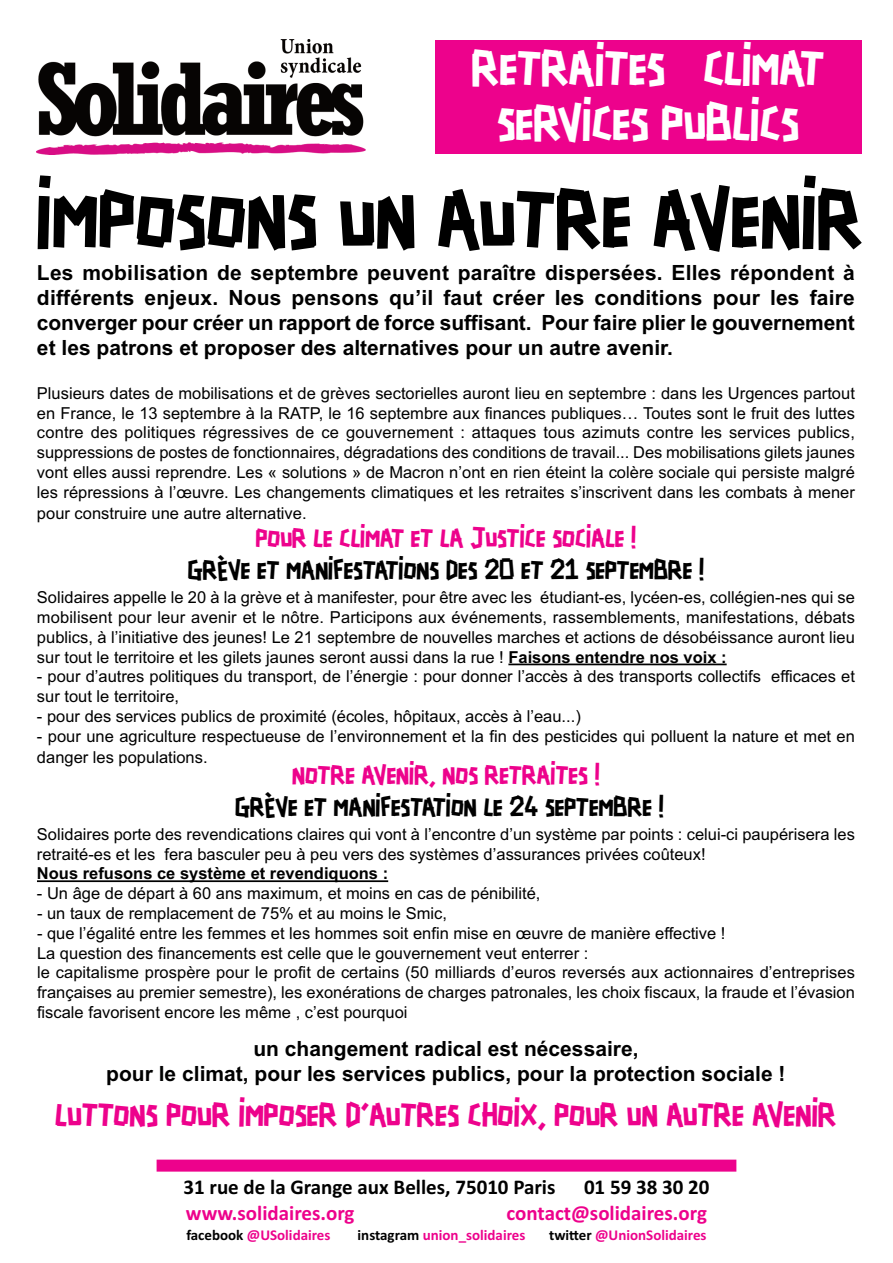
<style>
.page{position:relative;width:893px;height:1263px;background:#fff}
.page>*{position:absolute;margin:0;border:0;box-sizing:border-box;transform-origin:0 0}
.t1{font:75px "Scotchlidaires";color:#000}
.t2{font:45px/54.3px "Scotchlidaires";color:#fff;text-align:center}
.t3{font:30px "Scotchlidaires";color:#ed028c}
.t4{font:24px "Scotchlidaires";color:#000}
.t5{font:24px "Scotchlidaires";color:#ed028c}
.t6{font:700 21px/25.2px "Arial";color:#000;text-align:justify}
.t7{font:700 21px "Calibri";color:#000}
.t8{font:700 21px "Calibri";color:#ed028c}
.t9{font:16.5px/19.8px "Arial";color:#000}
.t10{font:700 16.5px "Arial";color:#000}
.t11{font:700 15px "Calibri";color:#ed028c}
.s1{font-weight:700}
.s2{color:#000}
</style>
<div class="page">
<img style="left:37px;top:40px;width:328px;height:115px">
<div style="left:435px;top:40px;width:426px;height:114px;background:#ed028c"></div>
<div style="left:157px;top:1159px;width:579px;height:12px;background:#ed028c"></div>
<hr style="left:508px;top:663px;width:219px;height:2px;background:#000">
<hr style="left:37px;top:880px;width:351px;height:2px;background:#000">
<h2 class="t2" style="left:472px;top:45px;width:354px">RETRAITES CLIMAT<br>SERVICES PUBLICS</h2>
<h1 class="t1" style="left:36px;top:185px;width:828px">IMPOSONS UN AUTRE AVENIR</h1>
<p class="t6" style="left:37px;top:260px;width:819px">Les mobilisation de septembre peuvent paraître dispersées. Elles répondent à différents enjeux. Nous pensons qu’il faut créer les conditions pour les faire converger pour créer un rapport de force suffisant. Pour faire plier le gouvernement et les patrons et proposer des alternatives pour un autre avenir.</p>
<p class="t9" style="left:37px;top:383px;width:819px;text-align:justify">Plusieurs dates de mobilisations et de grèves sectorielles auront lieu en septembre : dans les Urgences partout en France, le 13 septembre à la RATP, le 16 septembre aux finances publiques… Toutes sont le fruit des luttes contre des politiques régressives de ce gouvernement : attaques tous azimuts contre les services publics, suppressions de postes de fonctionnaires, dégradations des conditions de travail... Des mobilisations gilets jaunes vont elles aussi reprendre. Les « solutions » de Macron n’ont en rien éteint la colère sociale qui persiste malgré les répressions à l’œuvre. Les changements climatiques et les retraites s’inscrivent dans les combats à mener pour construire une autre alternative.</p>
<h3 class="t5" style="left:256px;top:527px;width:382px">POUR LE CLIMAT ET LA JUSTICE SOCIALE !</h3>
<h3 class="t4" style="left:188px;top:559px;width:518px">GRÈVE ET MANIFESTATIONS DES 20 ET 21 SEPTEMBRE !</h3>
<p class="t9" style="left:37px;top:587px;width:819px;text-align:justify">Solidaires appelle le 20 à la grève et à manifester, pour être avec les étudiant-es, lycéen-es, collégien-nes qui se mobilisent pour leur avenir et le nôtre. Participons aux événements, rassemblements, manifestations, débats publics, à l’initiative des jeunes! Le 21 septembre de nouvelles marches et actions de désobéissance auront lieu sur tout le territoire et les gilets jaunes seront aussi dans la rue ! <span class="s1">Faisons entendre nos voix :</span></p>
<p class="t9" style="left:37px;top:667px;width:819px">- pour d’autres politiques du transport, de l’énergie : pour donner l’accès à des transports collectifs efficaces et sur tout le territoire,</p>
<p class="t9" style="left:37px;top:706px;width:545px">- pour des services publics de proximité (écoles, hôpitaux, accès à l’eau...)</p>
<p class="t9" style="left:37px;top:726px;width:819px;line-height:20.9px">- pour une agriculture respectueuse de l’environnement et la fin des pesticides qui polluent la nature et met en danger les populations.</p>
<h3 class="t5" style="left:292px;top:764px;width:309px">NOTRE AVENIR, NOS RETRAITES !</h3>
<h3 class="t4" style="left:235px;top:796px;width:430px">GRÈVE ET MANIFESTATION LE 24 SEPTEMBRE !</h3>
<p class="t9" style="left:37px;top:824px;width:819px">Solidaires porte des revendications claires qui vont à l’encontre d’un système par points : celui-ci paupérisera les retraité-es et les fera basculer peu à peu vers des systèmes d’assurances privées coûteux!</p>
<p class="t10" style="left:37px;top:864px;width:353px">Nous refusons ce système et revendiquons :</p>
<p class="t9" style="left:37px;top:883px;width:505px">- Un âge de départ à 60 ans maximum, et moins en cas de pénibilité,</p>
<p class="t9" style="left:37px;top:903px;width:411px">- un taux de remplacement de 75% et au moins le Smic,</p>
<p class="t9" style="left:37px;top:923px;width:819px">- que l’égalité entre les femmes et les hommes soit enfin mise en œuvre de manière effective !<br>La question des financements est celle que le gouvernement veut enterrer :<br>le capitalisme prospère pour le profit de certains (50 milliards d’euros reversés aux actionnaires d’entreprises françaises au premier semestre), les exonérations de charges patronales, les choix fiscaux, la fraude et l’évasion fiscale favorisent encore les même , c’est pourquoi</p>
<p class="t6" style="left:106px;top:1036px;width:681px;text-align:center">un changement radical est nécessaire,<br>pour le climat, pour les services publics, pour la protection sociale !</p>
<h3 class="t3" style="left:55px;top:1101px;width:783px">LUTTONS POUR IMPOSER D’AUTRES ChOIx, POUR UN AUTRE AVENIR</h3>
<p class="t7" style="left:184px;top:1175px;width:373px">31 rue de la Grange aux Belles, 75010 Paris</p>
<p class="t7" style="left:584px;top:1175px;width:127px">01 59 38 30 20</p>
<p class="t8" style="left:186px;top:1200px;width:170px">www.solidaires.org</p>
<p class="t8" style="left:507px;top:1200px;width:202px">contact@solidaires.org</p>
<p class="t11" style="left:186px;top:1226px;width:146px"><span class="s2">facebook</span> @USolidaires</p>
<p class="t11" style="left:358px;top:1226px;width:169px"><span class="s2">instagram</span> union_solidaires</p>
<p class="t11" style="left:549px;top:1226px;width:159px"><span class="s2">twitter</span> @UnionSolidaires</p>
</div>
